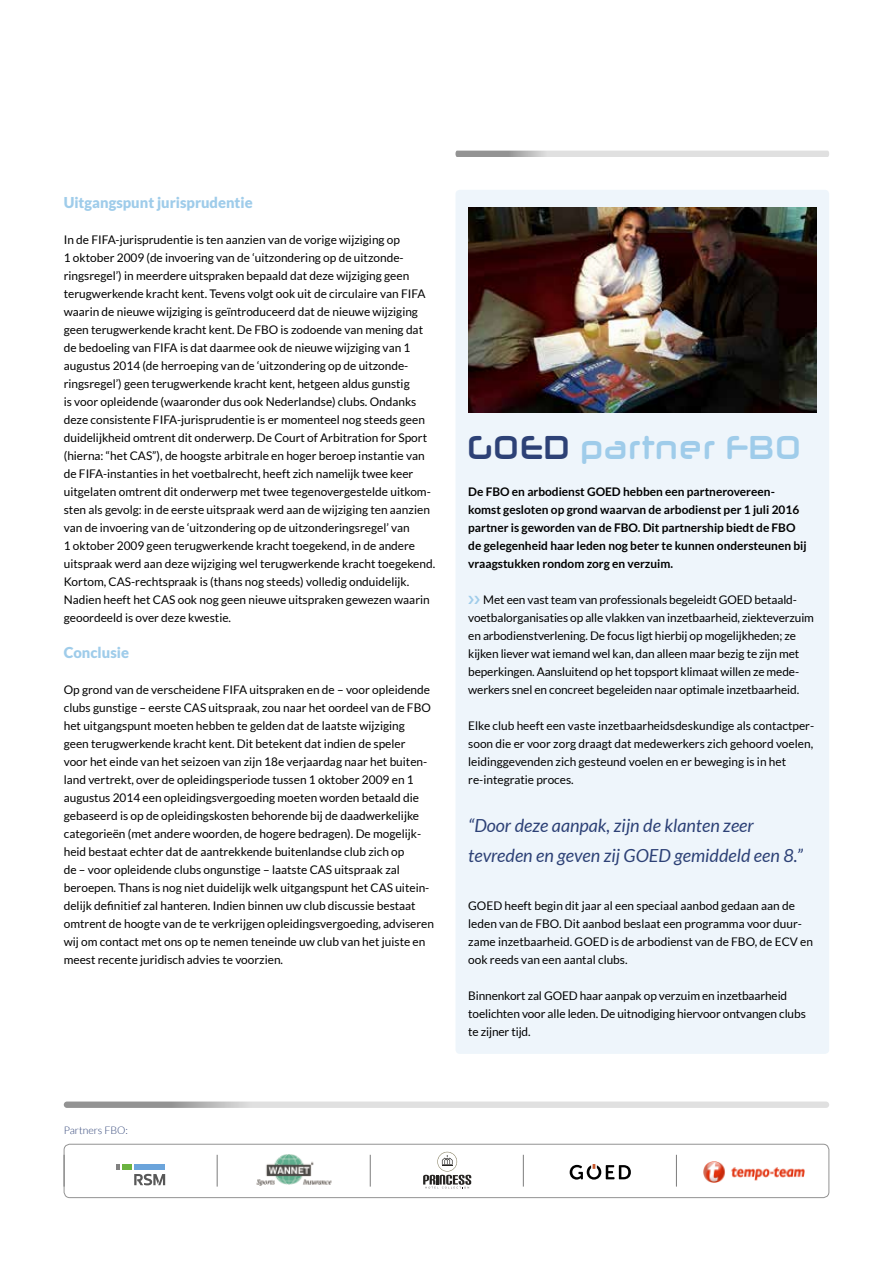
<style>
.page{position:relative;width:893px;height:1263px;background:#fff}
.page>*{position:absolute;margin:0;border:0;box-sizing:border-box;transform-origin:0 0}
.t1{font:700 condensed 33px "Neuropol X";color:#9fccea}
.t2{font:italic 18px/30px "Lato";color:#2d4176}
.t3{font:900 15px "Lato";color:#9fccea}
.t4{font:11.85px/18px "Lato";color:#000}
.t5{font:700 11.85px/18px "Lato";color:#000}
.t6{font:300 10.5px "Lato";color:#2d4176}
.s1{color:#2d4176}
</style>
<div class="page">
<div style="left:64px;top:1144px;width:765px;height:54px;border:1px solid #939393;border-radius:6px"></div>
<hr style="left:64px;top:1155px;width:1px;height:31px;background:#7c7c7c">
<hr style="left:217px;top:1155px;width:1px;height:31px;background:#7c7c7c">
<hr style="left:370px;top:1155px;width:1px;height:31px;background:#7c7c7c">
<hr style="left:523px;top:1155px;width:1px;height:31px;background:#7c7c7c">
<hr style="left:676px;top:1155px;width:1px;height:31px;background:#7c7c7c">
<img style="left:257px;top:1155px;width:74px;height:30px">
<svg style="left:423px;top:1152px;width:48px;height:36px"></svg>
<svg style="left:570px;top:1164px;width:61px;height:15px"></svg>
<div style="left:134px;top:1165px;width:31px;height:5px;background:#6ba4db"></div>
<svg style="left:116px;top:1165px;width:4px;height:5px"></svg>
<div style="left:122px;top:1165px;width:10px;height:5px;background:#6bb340"></div>
<svg style="left:134px;top:1174px;width:31px;height:11px"></svg>
<img style="left:703px;top:1161px;width:101px;height:22px">
<div style="left:455px;top:190px;width:374px;height:864px;background:#eef5fb;border-radius:4px"></div>
<img style="left:469px;top:208px;width:347px;height:205px">
<svg style="left:455px;top:151px;width:374px;height:6px;background:#d1d1d1"></svg>
<svg style="left:64px;top:1101px;width:765px;height:7px;background:#d5d5d5"></svg>
<p class="t3" style="left:64px;top:193px;width:190px">Uitgangspunt jurisprudentie</p>
<p class="t4" style="left:64px;top:230px;width:373px">In de FIFA-jurisprudentie is ten aanzien van de vorige wijziging op<br>1 oktober 2009 (de invoering van de ‘uitzondering op de uitzonde&shy;ringsregel’) in meerdere uitspraken bepaald dat deze wijziging geen terugwerkende kracht kent. Tevens volgt ook uit de circulaire van FIFA waarin de nieuwe wijziging is geïntroduceerd dat de nieuwe wijziging geen terugwerkende kracht kent. De FBO is zodoende van mening dat de bedoeling van FIFA is dat daarmee ook de nieuwe wijziging van 1 augustus 2014 (de herroeping van de ‘uitzondering op de uitzonde&shy;ringsregel’) geen terugwerkende kracht kent, hetgeen aldus gunstig<br>is voor opleidende (waaronder dus ook Nederlandse) clubs. Ondanks deze consistente FIFA-jurisprudentie is er momenteel nog steeds geen duidelijkheid omtrent dit onderwerp. De Court of Arbitration for Sport (hierna: “het CAS”), de hoogste arbitrale en hoger beroep instantie van de FIFA-instanties in het voetbalrecht, heeft zich namelijk twee keer uitgelaten omtrent dit onderwerp met twee tegenovergestelde uitkom&shy;sten als gevolg: in de eerste uitspraak werd aan de wijziging ten aanzien van de invoering van de ‘uitzondering op de uitzonderingsregel’ van<br>1 oktober 2009 geen terugwerkende kracht toegekend, in de andere uitspraak werd aan deze wijziging wel terugwerkende kracht toegekend.<br>Kortom, CAS-rechtspraak is (thans nog steeds) volledig onduidelijk.<br>Nadien heeft het CAS ook nog geen nieuwe uitspraken gewezen waarin geoordeeld is over deze kwestie.</p>
<p class="t3" style="left:64px;top:643px;width:67px">Conclusie</p>
<p class="t4" style="left:64px;top:680px;width:372px">Op grond van de verscheidene FIFA uitspraken en de – voor opleidende clubs gunstige – eerste CAS uitspraak, zou naar het oordeel van de FBO het uitgangspunt moeten hebben te gelden dat de laatste wijziging<br>geen terugwerkende kracht kent. Dit betekent dat indien de speler<br>voor het einde van het seizoen van zijn 18e verjaardag naar het buiten&shy;land vertrekt, over de opleidingsperiode tussen 1 oktober 2009 en 1 augustus 2014 een opleidingsvergoeding moeten worden betaald die gebaseerd is op de opleidingskosten behorende bij de daadwerkelijke categorieën (met andere woorden, de hogere bedragen). De mogelijk&shy;heid bestaat echter dat de aantrekkende buitenlandse club zich op<br>de – voor opleidende clubs ongunstige – laatste CAS uitspraak zal beroepen. Thans is nog niet duidelijk welk uitgangspunt het CAS uitein&shy;delijk definitief zal hanteren. Indien binnen uw club discussie bestaat omtrent de hoogte van de te verkrijgen opleidingsvergoeding, adviseren wij om contact met ons op te nemen teneinde uw club van het juiste en meest recente juridisch advies te voorzien.</p>
<h1 class="t1" style="left:468px;top:426px;width:336px"><span class="s1">GOED</span> partner FBO</h1>
<p class="t5" style="left:468px;top:482px;width:340px">De FBO en arbodienst GOED hebben een partnerovereen&shy;komst gesloten op grond waarvan de arbodienst per 1 juli 2016 partner is geworden van de FBO. Dit partnership biedt de FBO de gelegenheid haar leden nog beter te kunnen ondersteunen bij vraagstukken rondom zorg en verzuim.</p>
<p class="t4" style="left:468px;top:590px;width:347px;text-indent:15px">Met een vast team van professionals begeleidt GOED betaald&shy;voetbalorganisaties op alle vlakken van inzetbaarheid, ziekteverzuim en arbodienstverlening. De focus ligt hierbij op mogelijkheden; ze kijken liever wat iemand wel kan, dan alleen maar bezig te zijn met beperkingen. Aansluitend op het topsport klimaat willen ze mede&shy;werkers snel en concreet begeleiden naar optimale inzetbaarheid.</p>
<p class="t4" style="left:468px;top:716px;width:347px">Elke club heeft een vaste inzetbaarheidsdeskundige als contactper&shy;soon die er voor zorg draagt dat medewerkers zich gehoord voelen, leidinggevenden zich gesteund voelen en er beweging is in het re-integratie proces.</p>
<h2 class="t2" style="left:468px;top:811px;width:336px">“Door deze aanpak, zijn de klanten zeer tevreden en geven zij GOED gemiddeld een 8.”</h2>
<p class="t4" style="left:468px;top:896px;width:346px">GOED heeft begin dit jaar al een speciaal aanbod gedaan aan de leden van de FBO. Dit aanbod beslaat een programma voor duur&shy;zame inzetbaarheid. GOED is de arbodienst van de FBO, de ECV en ook reeds van een aantal clubs.</p>
<p class="t4" style="left:468px;top:986px;width:339px">Binnenkort zal GOED haar aanpak op verzuim en inzetbaarheid toelichten voor alle leden. De uitnodiging hiervoor ontvangen clubs te zijner tijd.</p>
<p class="t6" style="left:64px;top:1125px;width:66px">Partners FBO:</p>
</div>
